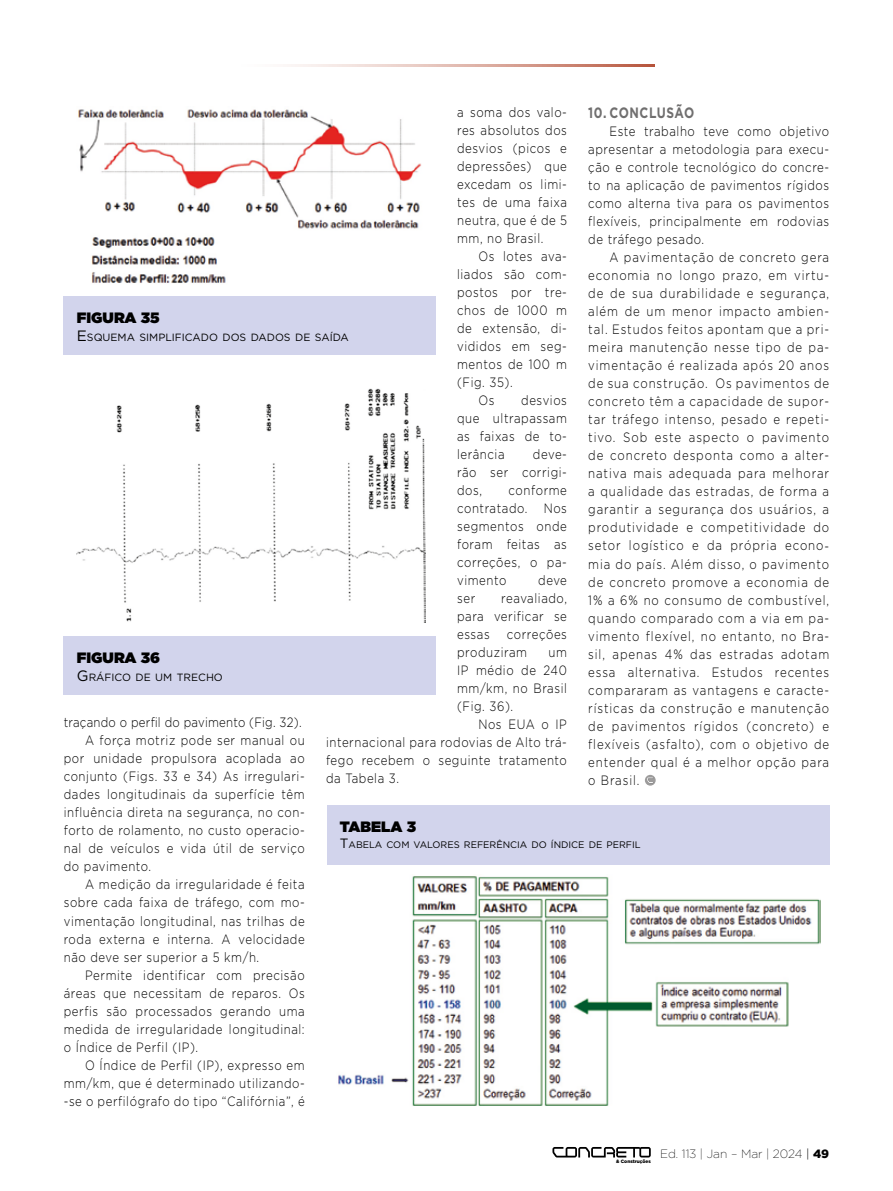
<style>
.page{position:relative;width:893px;height:1191px;background:#fff}
.page>*{position:absolute;margin:0;border:0;box-sizing:border-box;transform-origin:0 0}
.t1{font:900 15px "Gotham";color:#000}
.t2{font:700 15px "Gotham";letter-spacing:.05em;color:#706f6f;scale:.8 1}
.t3{font:300 13.5px/18px "Gotham";letter-spacing:.05em;color:#000;text-align:justify;scale:.85 1}
.t4{font:300 13.5px "Gotham";letter-spacing:.02em;color:#000;scale:.85 1}
.t5{font:200 12px "Gotham";color:#000}
.t6{font:10.5px "Gotham";color:#000}
.t7{font:9.45px "Gotham";color:#000}
.t8{font:900 4.8px "Gotham";color:#000}
.s1{font-size:15px}
.s2{font-size:13.5px}
.s3{font-weight:300}
.s4{font-weight:900}
</style>
<div class="page">
<div style="left:551px;top:1145px;width:102px;height:14px;background:#fff;opacity:.81"></div>
<svg style="left:552px;top:1147px;width:99px;height:10px"></svg>
<div style="left:616px;top:1158px;width:36px;height:5px;background:#fff"></div>
<hr style="left:237px;top:64px;width:418px;height:2px;background:#b6533a">
<div style="left:327px;top:864px;width:503px;height:252px;background:#fff;border:1px solid #fff"></div>
<div style="left:327px;top:805px;width:503px;height:59px;background:#d2d4ec"></div>
<img style="left:338px;top:876px;width:482px;height:230px">
<div style="left:64px;top:296px;width:372px;height:59px;background:#d2d4ec"></div>
<img style="left:78px;top:109px;width:343px;height:174px">
<div style="left:64px;top:636px;width:372px;height:59px;background:#d2d4ec"></div>
<img style="left:77px;top:388px;width:348px;height:235px">
<div style="left:645px;top:775px;width:11px;height:10px;background:#9d9c9c;border-radius:50%"></div>
<svg style="left:647px;top:777px;width:6px;height:6px"></svg>
<p class="t2" style="left:588px;top:103px;width:134px">10. CONCLUSÃO</p>
<p class="t3" style="left:588px;top:122px;width:285px;text-indent:21px">Este trabalho teve como objetivo apresentar a metodologia para execu&shy;ção e controle tecnológico do concre&shy;to na aplicação de pavimentos rígidos como alterna tiva para os pavimentos flexíveis, principalmente em rodovias de tráfego pesado.</p>
<p class="t3" style="left:588px;top:248px;width:285px;text-indent:21px">A pavimentação de concreto gera economia no longo prazo, em virtu&shy;de de sua durabilidade e segurança, além de um menor impacto ambien&shy;tal. Estudos feitos apontam que a pri&shy;meira manutenção nesse tipo de pa&shy;vimentação é realizada após 20 anos de sua construção. Os pavimentos de concreto têm a capacidade de supor&shy;tar tráfego intenso, pesado e repeti&shy;tivo. Sob este aspecto o pavimento de concreto desponta como a alter&shy;nativa mais adequada para melhorar a qualidade das estradas, de forma a garantir a segurança dos usuários, a produtividade e competitividade do setor logístico e da própria econo&shy;mia do país. Além disso, o pavimento de concreto promove a economia de 1% a 6% no consumo de combustível, quando comparado com a via em pa&shy;vimento flexível, no entanto, no Bra&shy;sil, apenas 4% das estradas adotam essa alternativa. Estudos recentes compararam as vantagens e caracte&shy;rísticas da construção e manutenção de pavimentos rígidos (concreto) e flexíveis (asfalto), com o objetivo de entender qual é a melhor opção para o Brasil.</p>
<p class="t3" style="left:457px;top:103px;width:131px">a soma dos valo&shy;res absolutos dos desvios (picos e depressões) que excedam os limi&shy;tes de uma faixa neutra, que é de 5 mm, no Brasil.</p>
<p class="t3" style="left:478px;top:247px;width:106px">Os lotes ava-</p>
<p class="t3" style="left:457px;top:265px;width:131px">liados são com-</p>
<p class="t3" style="left:457px;top:283px;width:131px">postos por tre-</p>
<p class="t3" style="left:457px;top:301px;width:131px">chos de 1000 m</p>
<p class="t3" style="left:457px;top:319px;width:131px">de extensão, di-</p>
<p class="t3" style="left:457px;top:337px;width:131px">vididos em seg-</p>
<p class="t3" style="left:457px;top:355px;width:131px">mentos de 100 m</p>
<p class="t3" style="left:457px;top:373px;width:67px">(Fig. 35).</p>
<p class="t3" style="left:478px;top:391px;width:20px">Os</p>
<p class="t1" style="left:77px;top:306px;width:84px">FIGURA 35</p>
<p class="t6" style="left:77px;top:330px;width:273px"><span class="s1">E</span>SQUEMA SIMPLIFICADO DOS DADOS DE SAÍDA</p>
<p class="t3" style="left:457px;top:391px;width:131px;text-indent:64px">desvios que ultrapassam as faixas de to&shy;lerância</p>
<p class="t3" style="left:457px;top:445px;width:131px;text-indent:76px">deve&shy;rão ser corrigi&shy;dos,</p>
<p class="t3" style="left:457px;top:481px;width:131px;text-indent:52px">conforme contratado. Nos segmentos onde foram feitas as correções, o pa&shy;vimento</p>
<p class="t3" style="left:538px;top:571px;width:35px">deve</p>
<p class="t3" style="left:457px;top:589px;width:131px;text-indent:44px">reavaliado, para verificar se essas</p>
<p class="t3" style="left:457px;top:589px;width:23px">ser</p>
<p class="t3" style="left:457px;top:625px;width:131px;text-indent:50px">correções produziram</p>
<p class="t3" style="left:457px;top:643px;width:131px;text-indent:91px">um IP médio de 240 mm/km, no Brasil (Fig. 36).</p>
<p class="t3" style="left:326px;top:715px;width:285px;text-indent:152px">Nos EUA o IP internacional para rodovias de Alto trá&shy;fego recebem o seguinte tratamento da Tabela 3.</p>
<p class="t1" style="left:77px;top:646px;width:85px">FIGURA 36</p>
<p class="t6" style="left:77px;top:670px;width:147px"><span class="s1">G</span> RÁFICO DE UM TRECHO</p>
<p class="t4" style="left:64px;top:714px;width:281px">traçando o perfil do pavimento (Fig. 32).</p>
<p class="t3" style="left:85px;top:731px;width:260px">A força motriz pode ser manual ou</p>
<p class="t3" style="left:64px;top:749px;width:285px">por unidade propulsora acoplada ao</p>
<p class="t3" style="left:64px;top:767px;width:285px">conjunto (Figs. 33 e 34) As irregulari-</p>
<p class="t3" style="left:64px;top:785px;width:285px">dades longitudinais da superfície têm</p>
<p class="t3" style="left:64px;top:803px;width:285px">influência direta na segurança, no con-</p>
<p class="t3" style="left:64px;top:821px;width:285px">forto de rolamento, no custo operacio-</p>
<p class="t3" style="left:64px;top:839px;width:285px">nal de veículos e vida útil de serviço</p>
<p class="t3" style="left:64px;top:857px;width:104px">do pavimento.</p>
<p class="t3" style="left:85px;top:875px;width:260px">A medição da irregularidade é feita</p>
<p class="t3" style="left:64px;top:893px;width:285px">sobre cada faixa de tráfego, com mo-</p>
<p class="t3" style="left:64px;top:911px;width:285px">vimentação longitudinal, nas trilhas de</p>
<p class="t3" style="left:64px;top:929px;width:285px">roda externa e interna. A velocidade</p>
<p class="t3" style="left:64px;top:947px;width:231px">não deve ser superior a 5 km/h.</p>
<p class="t3" style="left:85px;top:965px;width:260px">Permite identificar com precisão</p>
<p class="t3" style="left:64px;top:983px;width:285px">áreas que necessitam de reparos. Os</p>
<p class="t3" style="left:64px;top:1001px;width:285px">perfis são processados gerando uma</p>
<p class="t3" style="left:64px;top:1019px;width:285px">medida de irregularidade longitudinal:</p>
<p class="t3" style="left:64px;top:1037px;width:160px">o Índice de Perfil (IP).</p>
<p class="t3" style="left:85px;top:1055px;width:260px">O Índice de Perfil (IP), expresso em</p>
<p class="t3" style="left:64px;top:1073px;width:285px">mm/km, que é determinado utilizando-</p>
<p class="t3" style="left:64px;top:1091px;width:285px">-se o perfilógrafo do tipo “Califórnia”, é</p>
<p class="t1" style="left:340px;top:815px;width:78px">TABELA 3</p>
<p class="t7" style="left:340px;top:839px;width:302px"><span class="s2">T</span>ABELA COM VALORES REFERÊNCIA DO ÍNDICE DE PERFIL</p>
<p class="t8" style="left:616px;top:1157px;width:36px">&amp; Construções</p>
<p class="t5" style="left:660px;top:1145px;width:171px">Ed. 113 | Jan – Mar | 2024 <span class="s3">|</span> <span class="s4">49</span></p>
</div>
